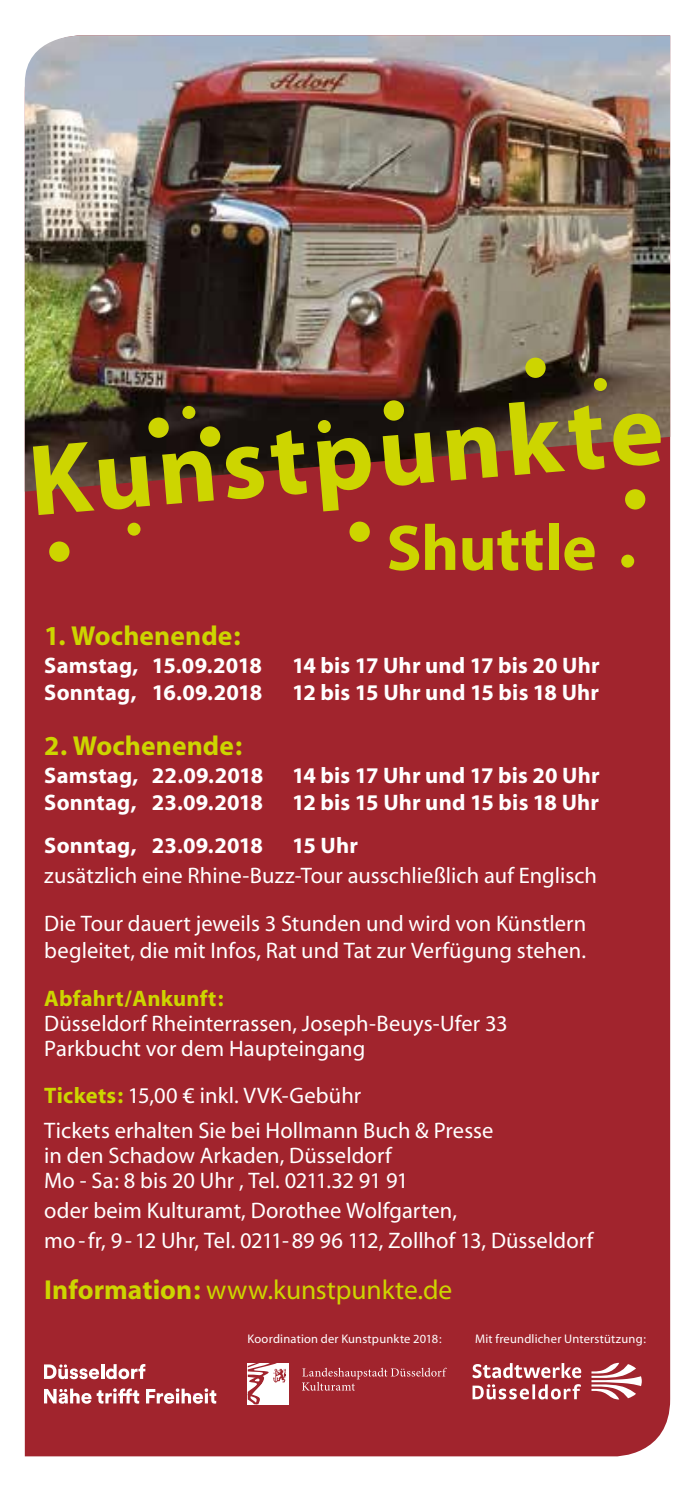
<style>
.page{position:relative;width:695px;height:1489px;background:#fff}
.page>*{position:absolute;margin:0;border:0;box-sizing:border-box;transform-origin:0 0}
.t1{font:700 101.75px "Myriad";color:#cdd500}
.t2{font:700 65px "Myriad";letter-spacing:-.005em;color:#cdd500}
.t3{font:27.5px "Myriad";color:#cdd500}
.t4{font:700 27.5px "Myriad";color:#cdd500}
.t5{font:22.5px/25px "Myriad";letter-spacing:.005em;color:#fff}
.t6{font:700 22.5px "Myriad";letter-spacing:.01em;color:#fff}
.t7{font:700 22.5px "Myriad";letter-spacing:.01em;color:#cdd500}
.t8{font:12.5px "Myriad";letter-spacing:.015em;color:#fff}
.s1{font-weight:700;color:#cdd500}
.s2{font-family:"The Sans CE B5 Plain"}
.s3{font-weight:700}
</style>
<div class="page">
<div style="left:25px;top:491px;width:645px;height:965px;background:#a1242d"></div>
<img style="left:25px;top:35px;width:645px;height:456px">
<div style="left:148px;top:417px;width:21px;height:21px;background:#cdd500;border-radius:50%"></div>
<div style="left:525px;top:357px;width:20px;height:21px;background:#cdd500;border-radius:50%"></div>
<div style="left:383px;top:400px;width:21px;height:20px;background:#cdd500;border-radius:50%"></div>
<div style="left:49px;top:541px;width:20px;height:20px;background:#cdd500;border-radius:50%"></div>
<div style="left:349px;top:521px;width:21px;height:21px;background:#cdd500;border-radius:50%"></div>
<div style="left:200px;top:426px;width:20px;height:20px;background:#cdd500;border-radius:50%"></div>
<div style="left:182px;top:406px;width:13px;height:13px;background:#cdd500;border-radius:50%"></div>
<div style="left:127px;top:522px;width:13px;height:13px;background:#cdd500;border-radius:50%"></div>
<div style="left:318px;top:420px;width:13px;height:13px;background:#cdd500;border-radius:50%"></div>
<div style="left:621px;top:554px;width:13px;height:13px;background:#cdd500;border-radius:50%"></div>
<div style="left:594px;top:378px;width:12px;height:13px;background:#cdd500;border-radius:50%"></div>
<div style="left:625px;top:489px;width:20px;height:20px;background:#cdd500;border-radius:50%"></div>
<svg style="left:472px;top:1362px;width:109px;height:37px"></svg>
<svg style="left:591px;top:1362px;width:50px;height:37px"></svg>
<div style="left:248px;top:1362px;width:41px;height:42px;background:#fff"></div>
<svg style="left:248px;top:1362px;width:38px;height:42px"></svg>
<svg style="left:302px;top:1367px;width:144px;height:23px;background:#ac3e46"></svg>
<svg style="left:44px;top:1364px;width:55px;height:14px"></svg>
<hr style="left:101px;top:1363px;width:3px;height:15px;background:#fff">
<svg style="left:106px;top:1363px;width:39px;height:15px"></svg>
<svg style="left:44px;top:1388px;width:47px;height:15px"></svg>
<svg style="left:97px;top:1388px;width:42px;height:15px"></svg>
<svg style="left:146px;top:1388px;width:70px;height:15px"></svg>
<h1 class="t1" style="left:24px;top:430px;width:637px;rotate:-5deg">Kunstpunkte</h1>
<h2 class="t2" style="left:386px;top:514px;width:211px">Shuttle</h2>
<p class="t4" style="left:44px;top:622px;width:198px">1. Wochenende:</p>
<p class="t6" style="left:44px;top:653px;width:219px">Samstag, 15.09.2018</p>
<p class="t6" style="left:292px;top:653px;width:309px">14 bis 17 Uhr und 17 bis 20 Uhr</p>
<p class="t6" style="left:44px;top:681px;width:219px">Sonntag, 16.09.2018</p>
<p class="t6" style="left:292px;top:681px;width:308px">12 bis 15 Uhr und 15 bis 18 Uhr</p>
<p class="t4" style="left:44px;top:732px;width:199px">2. Wochenende:</p>
<p class="t6" style="left:44px;top:763px;width:220px">Samstag, 22.09.2018</p>
<p class="t6" style="left:292px;top:763px;width:309px">14 bis 17 Uhr und 17 bis 20 Uhr</p>
<p class="t6" style="left:44px;top:791px;width:220px">Sonntag, 23.09.2018</p>
<p class="t6" style="left:292px;top:791px;width:308px">12 bis 15 Uhr und 15 bis 18 Uhr</p>
<p class="t6" style="left:44px;top:833px;width:220px">Sonntag, 23.09.2018</p>
<p class="t6" style="left:292px;top:833px;width:67px">15 Uhr</p>
<p class="t5" style="left:44px;top:852px;width:554px;line-height:47.5px">zusätzlich eine Rhine-Buzz-Tour ausschließlich auf Englisch<br>Die Tour dauert jeweils 3 Stunden und wird von Künstlern</p>
<p class="t5" style="left:44px;top:939px;width:543px">begleitet, die mit Infos, Rat und Tat zur Verfügung stehen.</p>
<p class="t7" style="left:44px;top:986px;width:181px">Abfahrt/Ankunft:</p>
<p class="t5" style="left:44px;top:1011px;width:465px">Düsseldorf Rheinterrassen, Joseph-Beuys-Ufer 33<br>Parkbucht vor dem Haupteingang</p>
<p class="t5" style="left:44px;top:1078px;width:450px;line-height:35px"><span class="s1">Tickets:</span> 15,00 <span class="s2">€</span> inkl. VVK-Gebühr<br>Tickets erhalten Sie bei Hollmann Buch &amp; Presse</p>
<p class="t5" style="left:44px;top:1144px;width:365px">in den Schadow Arkaden, Düsseldorf<br>Mo - Sa: 8 bis 20 Uhr , Tel. 0211.32 91 91</p>
<p class="t5" style="left:44px;top:1196px;width:550px;line-height:30px">oder beim Kulturamt, Dorothee Wolfgarten,<br>mo - fr, 9 - 12 Uhr, Tel. 0211- 89 96 112, Zollhof 13, Düsseldorf</p>
<p class="t3" style="left:44px;top:1276px;width:409px"><span class="s3">Information:</span> www.kunstpunkte.de</p>
<p class="t8" style="left:247px;top:1332px;width:195px">Koordination der Kunstpunkte 2018:</p>
<p class="t8" style="left:475px;top:1332px;width:172px">Mit freundlicher Unterstützung:</p>
</div>
